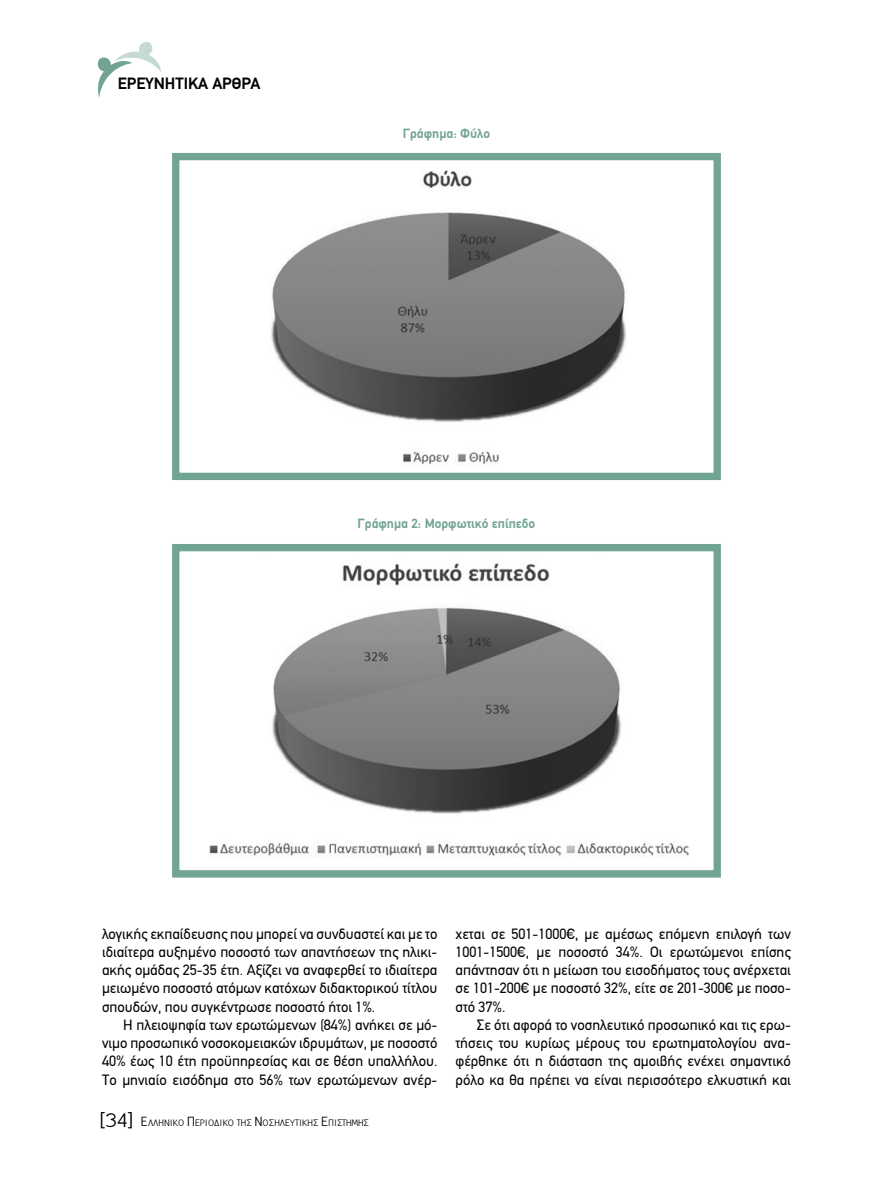
<style>
.page{position:relative;width:893px;height:1191px;background:#fff}
.page>*{position:absolute;margin:0;border:0;box-sizing:border-box;transform-origin:0 0}
.t1{font:700 16.5px "PF Din Text";color:#000}
.t2{font:15px/18.3px "PF Din Text";color:#000;text-align:justify}
.t3{font:700 13.5px "PF Din Text";color:#72a492}
.t4{font:10.05px "PF Report";color:#000}
.s1{font-size:21px}
.s2{font-size:14.25px}
</style>
<div class="page">
<svg style="left:97px;top:41px;width:64px;height:57px"></svg>
<img style="left:271px;top:170px;width:356px;height:294px">
<div style="left:172px;top:153px;width:549px;height:327px;border:7px solid #72a492"></div>
<img style="left:209px;top:563px;width:480px;height:294px">
<div style="left:172px;top:544px;width:549px;height:333px;border:7px solid #72a492"></div>
<p class="t1" style="left:118px;top:74px;width:144px">ΕΡΕΥΝΗΤΙΚΑ ΑΡΘΡΑ</p>
<p class="t3" style="left:403px;top:125px;width:89px">Γράφηµα: Φύλο</p>
<p class="t3" style="left:358px;top:515px;width:179px">Γράφηµα 2: Μορφωτικό επίπεδο</p>
<p class="t2" style="left:102px;top:924px;width:337px">λογικής εκπαίδευσης που µπορεί να συνδυαστεί και µε το ιδιαίτερα αυξηµένο ποσοστό των απαντήσεων της ηλικι&shy;ακής οµάδας 25-35 έτη. Αξίζει να αναφερθεί το ιδιαίτερα µειωµένο ποσοστό ατόµων κατόχων διδακτορικού τίτλου σπουδών, που συγκέντρωσε ποσοστό ήτοι 1%.</p>
<p class="t2" style="left:102px;top:1015px;width:337px;text-indent:21px">Η πλειοψηφία των ερωτώµενων (84%) ανήκει σε µό&shy;νιµο προσωπικό νοσοκοµειακών ιδρυµάτων, µε ποσοστό 40% έως 10 έτη προϋπηρεσίας και σε θέση υπαλλήλου.<br>Το µηνιαίο εισόδηµα στο 56% των ερωτώµενων ανέρ-</p>
<p class="t4" style="left:99px;top:1118px;width:272px"><span class="s1">[34]</span> <span class="s2">Ε</span>ΛΛΗΝΙΚΟ <span class="s2">Π</span>ΕΡΙΟ∆ΙΚΟ ΤΗΣ <span class="s2">Ν</span>ΟΣΗΛΕΥΤΙΚΗΣ <span class="s2">Ε</span>ΠΙΣΤΗΜΗΣ</p>
<p class="t2" style="left:455px;top:924px;width:337px">χεται σε 501-1000€, µε αµέσως επόµενη επιλογή των 1001-1500€, µε ποσοστό 34%. Οι ερωτώµενοι επίσης απάντησαν ότι η µείωση του εισοδήµατος τους ανέρχεται σε 101-200€ µε ποσοστό 32%, είτε σε 201-300€ µε ποσο&shy;στό 37%.</p>
<p class="t2" style="left:455px;top:1015px;width:337px;text-indent:21px">Σε ότι αφορά το νοσηλευτικό προσωπικό και τις ερω&shy;τήσεις του κυρίως µέρους του ερωτηµατολογίου ανα&shy;φέρθηκε ότι η διάσταση της αµοιβής ενέχει σηµαντικό ρόλο κα θα πρέπει να είναι περισσότερο ελκυστική και</p>
</div>
